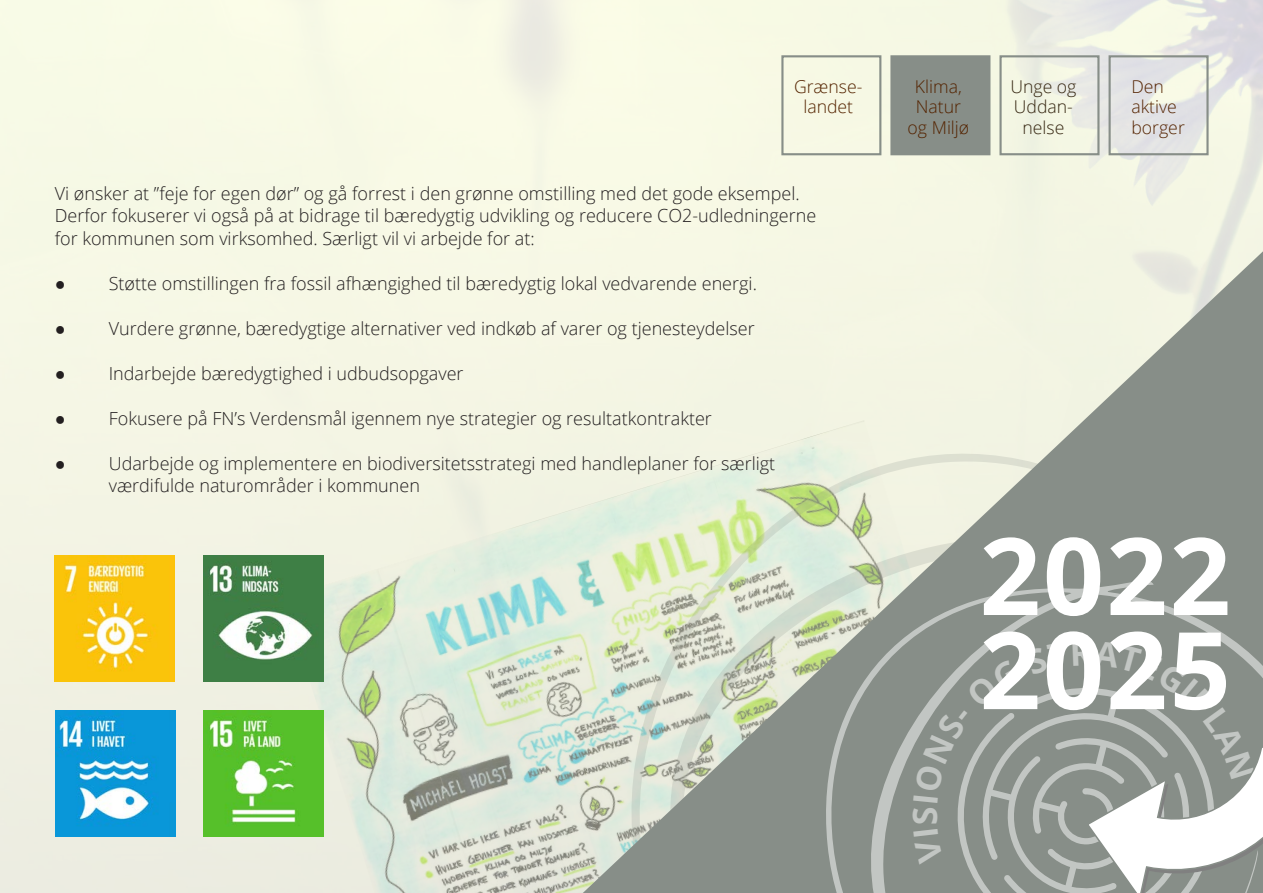
<style>
.page{position:relative;width:1263px;height:893px;background:#fff}
.page>*{position:absolute;margin:0;border:0;box-sizing:border-box;transform-origin:0 0}
.t1{font:700 107.25px/94.1px "Open Sans";letter-spacing:.02em;color:#fff}
.t2{font:300 18px "Open Sans";color:#231f20}
.t3{font:300 17.7px/20.5px "Open Sans";color:#542300}
.t4{font:300 17.7px "Open Sans";color:#352611}
.s1{font-family:"Calibri";font-weight:400}
</style>
<div class="page">
<img style="left:0;top:0;width:1263px;height:893px">
<svg style="left:511px;top:399px;width:72px;height:494px;background:#dbe5d7"></svg>
<svg style="left:583px;top:251px;width:680px;height:642px;background:#cfd5c5"></svg>
<svg style="left:780px;top:574px;width:483px;height:319px;background:#979e96"></svg>
<div style="left:890px;top:55px;width:100px;height:100px;background:#878e88;border:2px solid #878e88"></div>
<div style="left:999px;top:55px;width:100px;height:100px;border:2px solid #878e88"></div>
<div style="left:1108px;top:55px;width:100px;height:100px;border:2px solid #878e88"></div>
<div style="left:781px;top:55px;width:100px;height:100px;border:2px solid #878e88"></div>
<img style="left:55px;top:555px;width:120px;height:126px">
<img style="left:204px;top:555px;width:119px;height:126px">
<img style="left:56px;top:710px;width:119px;height:126px">
<img style="left:204px;top:710px;width:119px;height:126px">
<svg style="left:912px;top:641px;width:351px;height:252px;background:#9ca19c"></svg>
<p class="t3" style="left:794px;top:76px;width:70px">Grænse-</p>
<p class="t3" style="left:803px;top:96px;width:51px">landet</p>
<p class="t2" style="left:55px;top:181px;width:746px">Vi ønsker at ”feje for egen dør” og gå forrest i den grønne omstilling med det gode eksempel.</p>
<p class="t2" style="left:55px;top:203px;width:763px">Derfor fokuserer vi også på at bidrage til bæredygtig udvikling og reducere CO2-udledningerne</p>
<p class="t2" style="left:55px;top:226px;width:481px">for kommunen som virksomhed. Særligt vil vi arbejde for at:</p>
<p class="t2" style="left:55px;top:271px;width:704px"><span class="s1">●</span> Støtte omstillingen fra fossil afhængighed til bæredygtig lokal vedvarende energi.</p>
<p class="t2" style="left:55px;top:316px;width:701px"><span class="s1">●</span> Vurdere grønne, bæredygtige alternativer ved indkøb af varer og tjenesteydelser</p>
<p class="t2" style="left:55px;top:361px;width:410px"><span class="s1">●</span> Indarbejde bæredygtighed i udbudsopgaver</p>
<p class="t2" style="left:55px;top:406px;width:659px"><span class="s1">●</span> Fokusere på FN’s Verdensmål igennem nye strategier og resultatkontrakter</p>
<p class="t2" style="left:55px;top:451px;width:722px"><span class="s1">●</span> Udarbejde og implementere en biodiversitetsstrategi med handleplaner for særligt</p>
<p class="t2" style="left:109px;top:473px;width:313px">værdifulde naturområder i kommunen</p>
<p class="t3" style="left:915px;top:76px;width:48px">Klima,<br>Natur</p>
<p class="t3" style="left:908px;top:117px;width:63px">og Miljø</p>
<p class="t4" style="left:1010px;top:74px;width:68px">Unge og</p>
<p class="t4" style="left:1014px;top:95px;width:61px">Uddan-</p>
<p class="t4" style="left:1022px;top:115px;width:43px">nelse</p>
<p class="t3" style="left:1131px;top:76px;width:55px">Den aktive borger</p>
<p class="t1" style="left:979px;top:526px;width:253px">2022<br>2025</p>
</div>
